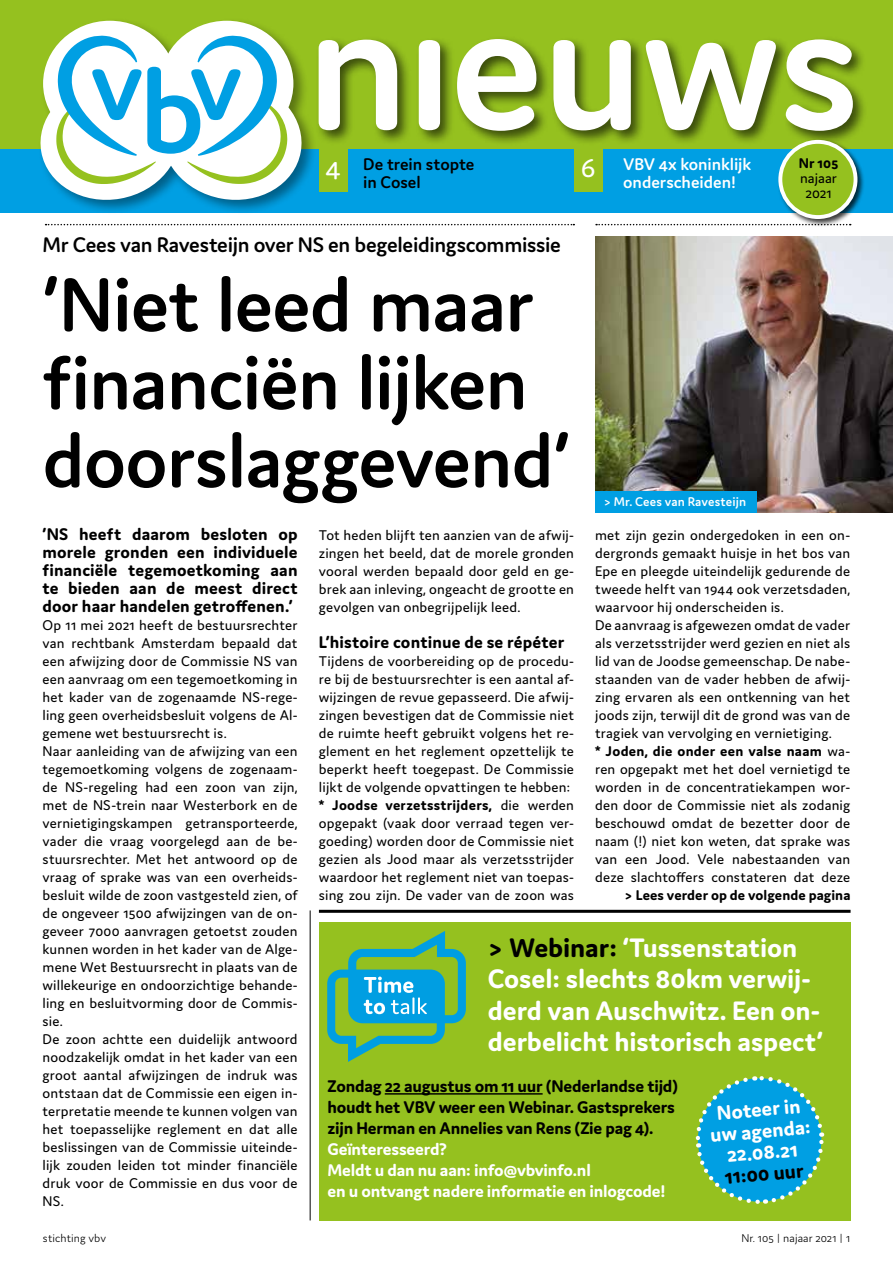
<style>
.page{position:relative;width:893px;height:1263px;background:#fff}
.page>*{position:absolute;margin:0;border:0;box-sizing:border-box;transform-origin:0 0}
.t1{font:600 81px/78px "Domus";letter-spacing:-.015em;color:#000}
.t2{font:30px "Domus";color:#fff}
.t3{font:700 28.5px/31.5px "Domus";color:#fff}
.t4{font:600 22.5px "Domus";letter-spacing:-.015em;color:#000}
.t5{font:700 21.3px/21.3px "Domus";color:#fff;text-align:center}
.t6{font:700 21.3px "Domus";color:#000}
.t7{font:700 18px/18px "Domus";letter-spacing:-.01em;color:#000}
.t8{font:700 18px/21px "Domus";letter-spacing:-.01em;color:#fff}
.t9{font:600 18px/18px "Domus";color:#fff}
.t10{font:700 18px "Domus";letter-spacing:.01em;color:#000}
.t11{font:600 18px/18px "Domus";letter-spacing:-.005em;color:#000}
.t12{font:15px/18px "Domus";letter-spacing:.01em;color:#000}
.t13{font:700 15px "Domus";letter-spacing:.005em;color:#000}
.t14{font:600 13.5px "Domus";letter-spacing:.01em;color:#fff}
.t15{font:300 12px "Domus";letter-spacing:.005em;color:#000}
.s1{font-weight:700}
.s2{color:#000}
</style>
<div class="page">
<div style="left:319px;top:922px;width:531px;height:298px;background:#95c11f"></div>
<div style="left:0;top:149px;width:893px;height:64px;background:#009fe3"></div>
<div style="left:0;top:0;width:893px;height:149px;background:#95c11f"></div>
<div style="left:319px;top:149px;width:28px;height:42px;background:#95c11f"></div>
<div style="left:574px;top:149px;width:28px;height:42px;background:#95c11f"></div>
<svg style="left:46px;top:224px;width:528px;height:1px"></svg>
<svg style="left:596px;top:224px;width:180px;height:1px"></svg>
<div style="left:316px;top:36px;width:552px;height:110px;background:#000;opacity:.6"></div>
<svg style="left:319px;top:39px;width:534px;height:92px"></svg>
<div style="left:38px;top:18px;width:279px;height:197px;background:#000;opacity:.4"></div>
<div style="left:160px;top:21px;width:133px;height:125px;background:#fff;border-radius:50%"></div>
<div style="left:43px;top:21px;width:133px;height:125px;background:#fff;border-radius:50%"></div>
<svg style="left:41px;top:35px;width:261px;height:165px"></svg>
<div style="left:777px;top:138px;width:88px;height:88px;background:#000;opacity:.75"></div>
<div style="left:780px;top:142px;width:75px;height:75px;background:#95c11f;border-radius:50%"></div>
<div style="left:778px;top:140px;width:79px;height:79px;border:4px solid #fff;border-radius:50%"></div>
<hr style="left:310px;top:910px;width:1px;height:310px;background:#000">
<hr style="left:385px;top:1093px;width:158px;height:1px;background:#000">
<svg style="left:327px;top:931px;width:139px;height:131px"></svg>
<hr style="left:319px;top:910px;width:532px;height:3px;background:#000">
<img style="left:595px;top:237px;width:298px;height:276px">
<div style="left:595px;top:491px;width:162px;height:21px;background:#009fe3"></div>
<svg style="left:695px;top:1076px;width:130px;height:128px"></svg>
<p class="t11" style="left:363px;top:154px;width:113px">De trein stopte in Cosel</p>
<p class="t9" style="left:623px;top:154px;width:129px">VBV 4x koninklijk onderscheiden!</p>
<h2 class="t2" style="left:326px;top:151px;width:17px">4</h2>
<h2 class="t2" style="left:581px;top:151px;width:16px">6</h2>
<p class="t13" style="left:799px;top:155px;width:41px">Nr 105</p>
<p class="t12" style="left:800px;top:170px;width:38px;line-height:15px;text-align:center">najaar<br>2021</p>
<h3 class="t4" style="left:43px;top:232px;width:520px">Mr Cees van Ravesteijn over NS en begeleidingscommissie</h3>
<h1 class="t1" style="left:43px;top:265px;width:529px">’Niet leed maar financiën lijken doorslaggevend’</h1>
<p class="t12" style="left:319px;top:526px;width:257px;text-align:justify">Tot heden blijft ten aanzien van de afwij&shy;zingen het beeld, dat de morele gronden vooral werden bepaald door geld en ge&shy;brek aan inleving, ongeacht de grootte en gevolgen van onbegrijpelijk leed.</p>
<p class="t10" style="left:319px;top:632px;width:247px">L’histoire continue de se répéter</p>
<p class="t12" style="left:319px;top:652px;width:257px">Tijdens de voorbereiding op de procedu&shy;re bij de bestuursrechter is een aantal af&shy;wijzingen de revue gepasseerd. Die afwij&shy;zingen bevestigen dat de Commissie niet de ruimte heeft gebruikt volgens het re&shy;glement en het reglement opzettelijk te beperkt heeft toegepast. De Commissie lijkt de volgende opvattingen te hebben: <span class="s1">* Joodse verzetsstrijders,</span> die werden opgepakt (vaak door verraad tegen ver&shy;goeding) worden door de Commissie niet gezien als Jood maar als verzetsstrijder waardoor het reglement niet van toepas&shy;sing zou zijn. De vader van de zoon was</p>
<p class="t14" style="left:604px;top:495px;width:144px">&gt; Mr. Cees van Ravesteijn</p>
<p class="t7" style="left:43px;top:525px;width:257px;text-align:justify">’NS heeft daarom besloten op morele gronden een individuele financiële tegemoetkoming aan te bieden aan de meest direct door haar handelen getroffenen.’</p>
<p class="t12" style="left:43px;top:616px;width:257px">Op 11 mei 2021 heeft de bestuursrechter van rechtbank Amsterdam bepaald dat een afwijzing door de Commissie NS van een aanvraag om een tegemoetkoming in het kader van de zogenaamde NS-rege&shy;ling geen overheidsbesluit volgens de Al&shy;gemene wet bestuursrecht is.<br>Naar aanleiding van de afwijzing van een tegemoetkoming volgens de zogenaam&shy;de NS-regeling had een zoon van zijn, met de NS-trein naar Westerbork en de vernietigingskampen getransporteerde, vader die vraag voorgelegd aan de be&shy;stuursrechter. Met het antwoord op de vraag of sprake was van een overheids&shy;besluit wilde de zoon vastgesteld zien, of de ongeveer 1500 afwijzingen van de on&shy;geveer 7000 aanvragen getoetst zouden kunnen worden in het kader van de Alge&shy;mene Wet Bestuursrecht in plaats van de willekeurige en ondoorzichtige behande&shy;ling en besluitvorming door de Commis&shy;sie.<br>De zoon achtte een duidelijk antwoord noodzakelijk omdat in het kader van een groot aantal afwijzingen de indruk was ontstaan dat de Commissie een eigen in&shy;terpretatie meende te kunnen volgen van het toepasselijke reglement en dat alle beslissingen van de Commissie uiteinde&shy;lijk zouden leiden tot minder financiële druk voor de Commissie en dus voor de NS.</p>
<p class="t12" style="left:595px;top:526px;width:257px">met zijn gezin ondergedoken in een on&shy;dergronds gemaakt huisje in het bos van Epe en pleegde uiteindelijk gedurende de tweede helft van 1944 ook verzetsdaden, waarvoor hij onderscheiden is.<br>De aanvraag is afgewezen omdat de vader als verzetsstrijder werd gezien en niet als lid van de Joodse gemeenschap. De nabe&shy;staanden van de vader hebben de afwij&shy;zing ervaren als een ontkenning van het joods zijn, terwijl dit de grond was van de tragiek van vervolging en vernietiging.<br><span class="s1">* Joden, die onder een valse naam</span> wa&shy;ren opgepakt met het doel vernietigd te worden in de concentratiekampen wor&shy;den door de Commissie niet als zodanig beschouwd omdat de bezetter door de naam (!) niet kon weten, dat sprake was van een Jood. Vele nabestaanden van deze slachtoffers constateren dat deze</p>
<p class="t13" style="left:625px;top:887px;width:227px">&gt; Lees verder op de volgende pagina</p>
<h3 class="t3" style="left:488px;top:931px;width:337px"><span class="s2">&gt; Webinar:</span> ‘Tussenstation<br>Cosel: slechts 80km verwij&shy;derd van Auschwitz. Een on&shy;derbelicht historisch aspect’</h3>
<p class="t7" style="left:327px;top:1076px;width:352px;line-height:21px">Zondag 22 augustus om 11 uur (Nederlandse tijd) houdt het VBV weer een Webinar. Gastsprekers zijn Herman en Annelies van Rens (Zie pag 4).</p>
<p class="t8" style="left:327px;top:1139px;width:339px">Geïnteresseerd?<br>Meldt u dan nu aan: info@vbvinfo.nl<br>en u ontvangt nadere informatie en inlogcode!</p>
<h3 class="t5" style="left:707px;top:1103px;width:102px;rotate:-5deg">Noteer in uw agenda:<br>22.08.21</h3>
<h3 class="t6" style="left:724px;top:1165px;width:80px;rotate:-5deg">11:00 uur</h3>
<p class="t15" style="left:43px;top:1232px;width:65px">stichting vbv</p>
<p class="t15" style="left:741px;top:1232px;width:110px">Nr. 105 | najaar 2021 | 1</p>
</div>
